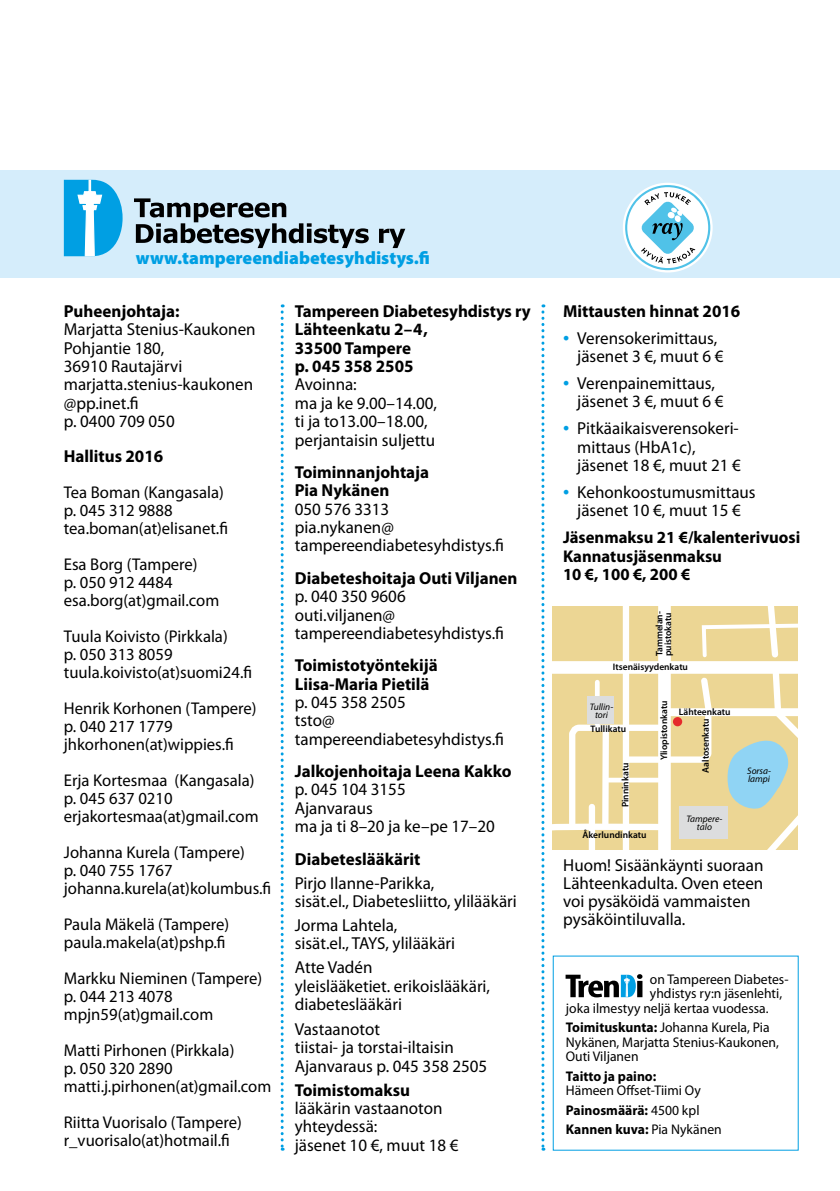
<style>
.page{position:relative;width:840px;height:1191px;background:#fff}
.page>*{position:absolute;margin:0;border:0;box-sizing:border-box;transform-origin:0 0}
.t1{font:900 18px "Myriad Pro";color:#009fe3}
.t2{font:17.4px/18.4px "Myriad Pro";color:#000}
.t3{font:700 17.4px/18.4px "Myriad Pro";color:#000}
.t4{font:17px/18px "Myriad Pro";color:#000}
.t5{font:700 17px/18.4px "Myriad Pro";color:#000}
.t6{font:14px/14.6px "Myriad Pro";color:#000}
.t7{font:700 14px "Myriad Pro";color:#000}
.t8{font:600 9.4px/8.6px "Myriad Pro";color:#000}
.t9{font:italic 9.4px/7.8px "Myriad Pro";color:#000;text-align:center}
.s1{font-size:22.4px;color:#009fe3}
.s2{font-weight:700}
</style>
<div class="page">
<div style="left:0;top:170px;width:839px;height:108px;background:#d5edfb"></div>
<svg style="left:64px;top:180px;width:58px;height:76px;background:#40b7ea"></svg>
<svg style="left:379px;top:229px;width:26px;height:19px"></svg>
<svg style="left:134px;top:198px;width:234px;height:50px"></svg>
<svg style="left:622px;top:183px;width:90px;height:89px"></svg>
<svg style="left:624px;top:185px;width:86px;height:85px"></svg>
<div style="left:627px;top:187px;width:80px;height:81px;background:#fff;border-radius:50%"></div>
<svg style="left:637px;top:192px;width:60px;height:72px"></svg>
<svg style="left:565px;top:974px;width:77px;height:23px"></svg>
<svg style="left:552px;top:606px;width:245px;height:244px"></svg>
<div style="left:679px;top:806px;width:48px;height:32px;background:#dcddde"></div>
<div style="left:587px;top:696px;width:27px;height:28px;background:#dcddde"></div>
<div style="left:672px;top:717px;width:9px;height:9px;background:#e52a2c;border-radius:50%"></div>
<svg style="left:280px;top:304px;width:3px;height:846px"></svg>
<svg style="left:541px;top:304px;width:3px;height:846px"></svg>
<p class="t1" style="left:136px;top:248px;width:295px">www.tampereendiabetesyhdistys.fi</p>
<p class="t3" style="left:64px;top:302px;width:117px">Puheenjohtaja:</p>
<p class="t2" style="left:64px;top:321px;width:193px">Marjatta Stenius-Kaukonen<br>Pohjantie 180,<br>36910 Rautajärvi marjatta.stenius-kaukonen @pp.inet.fi<br>p. 0400 709 050</p>
<p class="t3" style="left:64px;top:447px;width:101px">Hallitus 2016</p>
<p class="t4" style="left:64px;top:483px;width:166px">Tea Boman (Kangasala) p. 045 312 9888 tea.boman(at)elisanet.fi</p>
<p class="t4" style="left:64px;top:555px;width:157px">Esa Borg (Tampere)<br>p. 050 912 4484 esa.borg(at)gmail.com</p>
<p class="t4" style="left:64px;top:627px;width:190px">Tuula Koivisto (Pirkkala)<br>p. 050 313 8059 tuula.koivisto(at)suomi24.fi</p>
<p class="t4" style="left:64px;top:699px;width:194px">Henrik Korhonen (Tampere) p. 040 217 1779 jhkorhonen(at)wippies.fi</p>
<p class="t4" style="left:64px;top:771px;width:196px">Erja Kortesmaa (Kangasala) p. 045 637 0210 erjakortesmaa(at)gmail.com</p>
<p class="t4" style="left:64px;top:843px;width:209px">Johanna Kurela (Tampere)<br>p. 040 755 1767 johanna.kurela(at)kolumbus.fi</p>
<p class="t4" style="left:64px;top:915px;width:167px">Paula Mäkelä (Tampere) paula.makela(at)pshp.fi</p>
<p class="t4" style="left:64px;top:969px;width:200px">Markku Nieminen (Tampere) p. 044 213 4078 mpjn59(at)gmail.com</p>
<p class="t4" style="left:64px;top:1041px;width:209px">Matti Pirhonen (Pirkkala)<br>p. 050 320 2890 matti.j.pirhonen(at)gmail.com</p>
<p class="t4" style="left:64px;top:1114px;width:179px">Riitta Vuorisalo (Tampere) r_vuorisalo(at)hotmail.fi</p>
<p class="t3" style="left:295px;top:302px;width:237px">Tampereen Diabetesyhdistys ry<br>Lähteenkatu 2–4,<br>33500 Tampere<br>p. 045 358 2505</p>
<p class="t2" style="left:295px;top:376px;width:144px">Avoinna:<br>ma ja ke 9.00–14.00, ti ja to13.00–18.00, perjantaisin suljettu</p>
<p class="t3" style="left:295px;top:463px;width:136px">Toiminnanjohtaja<br>Pia Nykänen</p>
<p class="t2" style="left:295px;top:500px;width:211px">050 576 3313<br>pia.nykanen@ tampereendiabetesyhdistys.fi</p>
<p class="t3" style="left:295px;top:569px;width:224px">Diabeteshoitaja Outi Viljanen</p>
<p class="t2" style="left:295px;top:587px;width:211px">p. 040 350 9606 outi.viljanen@ tampereendiabetesyhdistys.fi</p>
<p class="t3" style="left:295px;top:656px;width:144px">Toimistotyöntekijä<br>Liisa-Maria Pietilä</p>
<p class="t2" style="left:295px;top:693px;width:211px">p. 045 358 2505<br>tsto@ tampereendiabetesyhdistys.fi</p>
<p class="t3" style="left:295px;top:762px;width:218px">Jalkojenhoitaja Leena Kakko</p>
<p class="t2" style="left:295px;top:780px;width:201px">p. 045 104 3155<br>Ajanvaraus<br>ma ja ti 8–20 ja ke–pe 17–20</p>
<p class="t3" style="left:295px;top:849px;width:127px">Diabeteslääkärit</p>
<p class="t2" style="left:295px;top:874px;width:223px">Pirjo Ilanne-Parikka,<br>sisät.el., Diabetesliitto, ylilääkäri</p>
<p class="t2" style="left:295px;top:916px;width:162px">Jorma Lahtela, sisät.el., TAYS, ylilääkäri</p>
<p class="t2" style="left:295px;top:958px;width:197px">Atte Vadén<br>yleislääketiet. erikoislääkäri, diabeteslääkäri</p>
<p class="t2" style="left:295px;top:1020px;width:194px">Vastaanotot<br>tiistai- ja torstai-iltaisin<br>Ajanvaraus p. 045 358 2505</p>
<p class="t3" style="left:295px;top:1080px;width:117px">Toimistomaksu</p>
<p class="t2" style="left:295px;top:1099px;width:165px">lääkärin vastaanoton yhteydessä:<br>jäsenet 10 €, muut 18 €</p>
<p class="t3" style="left:562px;top:302px;width:179px">Mittausten hinnat 2016</p>
<p class="t2" style="left:577px;top:329px;width:148px;text-indent:-14px"><span class="s1">•</span> Verensokerimittaus, jäsenet 3 €, muut 6 €</p>
<p class="t2" style="left:577px;top:374px;width:148px;text-indent:-14px"><span class="s1">•</span> Verenpainemittaus, jäsenet 3 €, muut 6 €</p>
<p class="t2" style="left:577px;top:420px;width:165px;text-indent:-14px"><span class="s1">•</span> Pitkäaikaisverensokeri&shy;mittaus (HbA1c), jäsenet 18 €, muut 21 €</p>
<p class="t2" style="left:562px;top:483px;width:194px;text-align:center"><span class="s1">•</span> Kehonkoostumusmittaus jäsenet 10 €, muut 15 €</p>
<p class="t5" style="left:562px;top:528px;width:239px">Jäsenmaksu 21 €/kalenterivuosi<br>Kannatusjäsenmaksu<br>10 €, 100 €, 200 €</p>
<p class="t8" style="left:655px;top:656px;width:46px;rotate:-90deg">Tammelan&shy;puistokatu</p>
<p class="t8" style="left:612px;top:663px;width:77px">Itsenäisyydenkatu</p>
<p class="t8" style="left:678px;top:708px;width:53px">Lähteenkatu</p>
<p class="t8" style="left:701px;top:772px;width:56px;rotate:-90deg">Aaltosenkatu</p>
<p class="t8" style="left:659px;top:760px;width:61px;rotate:-90deg">Yliopistonkatu</p>
<p class="t9" style="left:589px;top:703px;width:25px">Tullin&shy;tori</p>
<p class="t8" style="left:590px;top:724px;width:37px">Tullikatu</p>
<p class="t8" style="left:621px;top:807px;width:46px;rotate:-90deg">Pinninkatu</p>
<p class="t8" style="left:582px;top:830px;width:65px">Åkerlundinkatu</p>
<p class="t9" style="left:686px;top:815px;width:37px">Tampere&shy;talo</p>
<p class="t9" style="left:746px;top:767px;width:25px;text-align:left">Sorsa&shy;lampi</p>
<p class="t2" style="left:563px;top:857px;width:201px">Huom! Sisäänkäynti suoraan<br>Lähteenkadulta. Oven eteen voi pysäköidä vammaisten pysäköintiluvalla.</p>
<p class="t6" style="left:649px;top:971px;width:140px">on Tampereen Diabetes-</p>
<p class="t6" style="left:649px;top:986px;width:134px">yhdistys ry:n jäsenlehti,</p>
<p class="t6" style="left:565px;top:1001px;width:204px">joka ilmestyy neljä kertaa vuodessa.</p>
<p class="t6" style="left:565px;top:1020px;width:214px"><span class="s2">Toimituskunta:</span> Johanna Kurela, Pia<br>Nykänen, Marjatta Stenius-Kaukonen,<br>Outi Viljanen</p>
<p class="t7" style="left:565px;top:1068px;width:92px">Taitto ja paino:</p>
<p class="t6" style="left:565px;top:1081px;width:157px;line-height:19.4px">Hämeen Offset-Tiimi Oy<br><span class="s2">Painosmäärä:</span> 4500 kpl<br><span class="s2">Kannen kuva:</span> Pia Nykänen</p>
</div>
